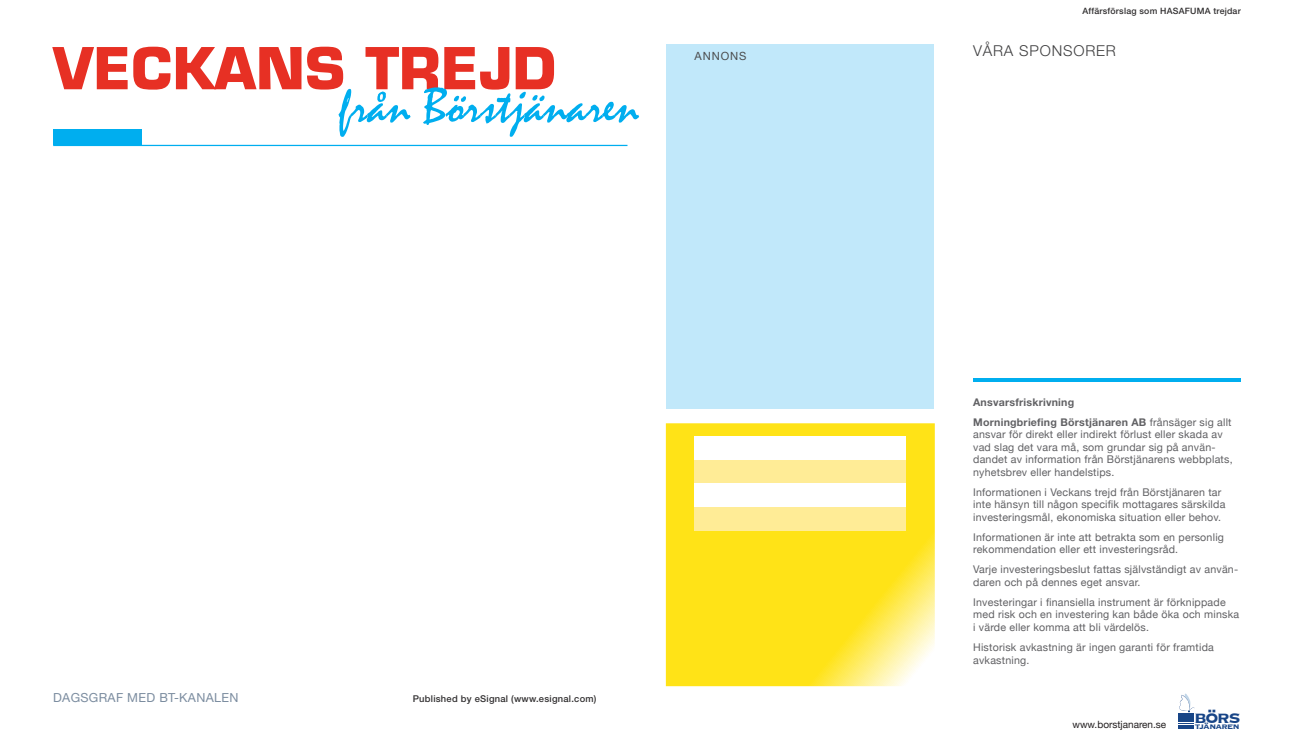
<style>
.page{position:relative;width:1294px;height:745px;background:#fff}
.page>*{position:absolute;margin:0;border:0;box-sizing:border-box;transform-origin:0 0}
.t1{font:700 56.25px "Eurostile";color:#e73024}
.t2{font:50.62px "Mistral";color:#00aeef}
.t3{font:300 15px "Helvetica Neue";letter-spacing:.055em;color:#3e3e3f}
.t4{font:12.5px "Helvetica Neue";letter-spacing:.025em;color:#7c8da0}
.t5{font:11.25px "Helvetica Neue";letter-spacing:.075em;color:#4b4c4d}
.t6{font:10.62px/12.5px "Helvetica Neue";letter-spacing:.02em;color:#616164}
.t7{font:700 10.62px/20px "Helvetica Neue";letter-spacing:.02em;color:#616164}
.t8{font:700 10.25px "Copperplate";color:#184587}
.t9{font:10px "Helvetica Neue";color:#231f20}
.t10{font:500 9.38px "Helvetica Neue";letter-spacing:.025em;color:#312f30}
.t11{font:500 8.75px "Helvetica Neue";letter-spacing:.025em;color:#312f30}
.s1{font-weight:400}
</style>
<div class="page">
<hr style="left:53px;top:145px;width:574px;height:1px;background:#00aeef">
<svg style="left:1178px;top:725px;width:15px;height:3px"></svg>
<svg style="left:1178px;top:693px;width:16px;height:29px"></svg>
<div style="left:666px;top:44px;width:268px;height:364px;background:#c1e8fa"></div>
<hr style="left:973px;top:378px;width:267px;height:4px;background:#00aeef">
<svg style="left:666px;top:423px;width:268px;height:262px;background:#ffe52a"></svg>
<div style="left:694px;top:436px;width:212px;height:23px;background:#fff"></div>
<div style="left:694px;top:459px;width:212px;height:24px;background:#ffec96"></div>
<div style="left:694px;top:483px;width:212px;height:23px;background:#fff"></div>
<div style="left:694px;top:506px;width:212px;height:24px;background:#ffec96"></div>
<div style="left:53px;top:130px;width:89px;height:15px;background:#00aeef"></div>
<h1 class="t1" style="left:53px;top:34px;width:504px">VECKANS TREJD</h1>
<h2 class="t2" style="left:339px;top:78px;width:301px">från Börstjänaren</h2>
<p class="t5" style="left:694px;top:48px;width:53px">ANNONS</p>
<p class="t4" style="left:53px;top:689px;width:187px">DAGSGRAF MED BT-KANALEN</p>
<p class="t10" style="left:413px;top:692px;width:185px">Published by eSignal (www.esignal.com)</p>
<p class="t11" style="left:1082px;top:6px;width:160px">Affärsförslag som HASAFUMA trejdar</p>
<h3 class="t3" style="left:973px;top:42px;width:144px">VÅRA SPONSORER</h3>
<p class="t7" style="left:973px;top:391px;width:260px">Ansvarsfriskrivning<br>Morningbriefing Börstjänaren AB <span class="s1">frånsäger sig allt</span></p>
<p class="t6" style="left:973px;top:428px;width:261px">ansvar för direkt eller indirekt förlust eller skada av vad slag det vara må, som grundar sig på använ&shy;dandet av information från Börstjänarens webbplats, nyhetsbrev eller handelstips.</p>
<p class="t6" style="left:973px;top:486px;width:254px">Informationen i Veckans trejd från Börstjänaren tar inte hänsyn till någon specifik mottagares särskilda investeringsmål, ekonomiska situation eller behov.</p>
<p class="t6" style="left:973px;top:531px;width:252px">Informationen är inte att betrakta som en personlig rekommendation eller ett investeringsråd.</p>
<p class="t6" style="left:973px;top:563px;width:266px">Varje investeringsbeslut fattas självständigt av använ&shy;daren och på dennes eget ansvar.</p>
<p class="t6" style="left:973px;top:596px;width:267px">Investeringar i finansiella instrument är förknippade med risk och en investering kan både öka och minska i värde eller komma att bli värdelös.</p>
<p class="t6" style="left:973px;top:641px;width:242px">Historisk avkastning är ingen garanti för framtida avkastning.</p>
<p class="t9" style="left:1072px;top:717px;width:95px">www.borstjanaren.se</p>
<p class="t8" style="left:1193px;top:718px;width:48px"><sup>b</sup>t j ä<sup>ö</sup>n a<sup>r</sup>r e n<sup>s</sup></p>
</div>
